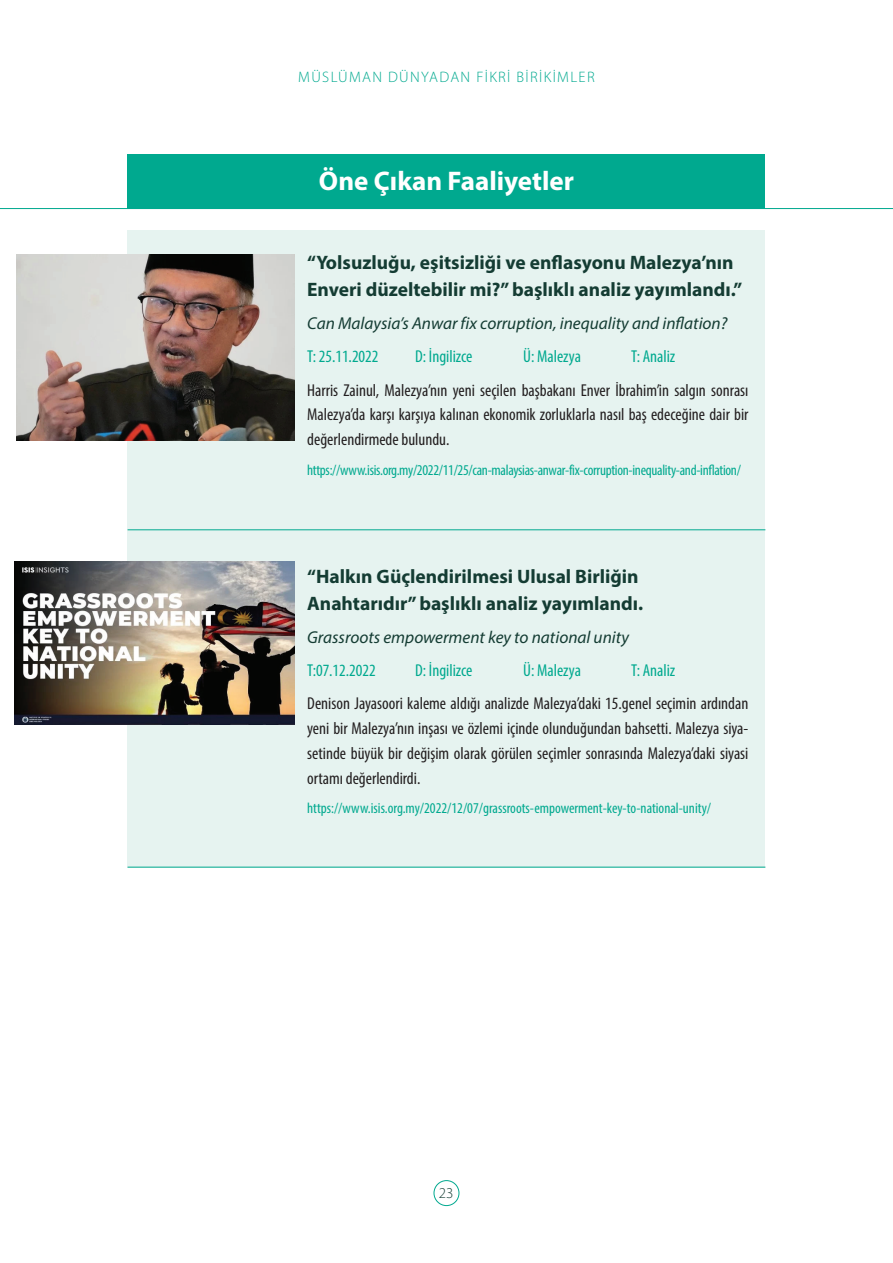
<style>
.page{position:relative;width:893px;height:1263px;background:#fff}
.page>*{position:absolute;margin:0;border:0;box-sizing:border-box;transform-origin:0 0}
.t1{font:700 27px "Myriad Pro";color:#fff}
.t2{font:700 19.5px/27px "Myriad Pro";color:#143c33}
.t3{font:condensed 17.25px/24.8px "Myriad Pro";color:#231f20;text-align:justify}
.t4{font:italic 17.25px "Myriad Pro";color:#143c33}
.t5{font:condensed 17.25px "Myriad Pro";color:#00a98f}
.t6{font:300 15.15px "Myriad Pro";letter-spacing:.09em;color:#00a98f}
.t7{font:condensed 15px "Myriad Pro";letter-spacing:-.02em;color:#00a98f}
.t8{font:condensed 15px "Myriad Pro";color:#00a98f}
.t9{font:300 15px "Myriad Pro";color:#143c33}
</style>
<div class="page">
<div style="left:434px;top:1180px;width:25px;height:26px;border:1px solid #00a98f;border-radius:50%"></div>
<hr style="left:0;top:208px;width:893px;height:1px;background:#00a98f">
<div style="left:128px;top:155px;width:637px;height:54px;background:#00a98f"></div>
<div style="left:128px;top:230px;width:637px;height:332px;background:#e6f3f0"></div>
<div style="left:128px;top:561px;width:637px;height:306px;background:#e6f3f0"></div>
<img style="left:15px;top:561px;width:279px;height:164px">
<hr style="left:128px;top:529px;width:637px;height:1px;background:#00a98f">
<hr style="left:128px;top:867px;width:637px;height:1px;background:#00a98f">
<img style="left:17px;top:254px;width:277px;height:186px">
<p class="t6" style="left:298px;top:67px;width:298px">MÜSLÜMAN DÜNYADAN FİKRİ BİRİKİMLER</p>
<h1 class="t1" style="left:319px;top:164px;width:256px">Öne Çıkan Faaliyetler</h1>
<p class="t2" style="left:307px;top:248px;width:437px">“Yolsuzluğu, eşitsizliği ve enflasyonu Malezya’nın<br>Enveri düzeltebilir mi?” başlıklı analiz yayımlandı.”</p>
<p class="t4" style="left:307px;top:313px;width:422px">Can Malaysia’s Anwar fix corruption, inequality and inflation?</p>
<p class="t5" style="left:307px;top:346px;width:73px">T: 25.11.2022</p>
<p class="t5" style="left:415px;top:346px;width:59px">D: İngilizce</p>
<p class="t5" style="left:523px;top:346px;width:59px">Ü: Malezya</p>
<p class="t5" style="left:631px;top:346px;width:46px">T: Analiz</p>
<p class="t3" style="left:307px;top:377px;width:443px">Harris Zainul, Malezya’nın yeni seçilen başbakanı Enver İbrahim’in salgın sonrası Malezya’da karşı karşıya kalınan ekonomik zorluklarla nasıl baş edeceğine dair bir değerlendirmede bulundu.</p>
<p class="t7" style="left:307px;top:461px;width:435px">https://www.isis.org.my/2022/11/25/can-malaysias-anwar-fix-corruption-inequality-and-inflation/</p>
<p class="t2" style="left:307px;top:562px;width:338px">“Halkın Güçlendirilmesi Ulusal Birliğin<br>Anahtarıdır” başlıklı analiz yayımlandı.</p>
<p class="t4" style="left:307px;top:626px;width:323px">Grassroots empowerment key to national unity</p>
<p class="t5" style="left:307px;top:660px;width:70px">T:07.12.2022</p>
<p class="t5" style="left:415px;top:660px;width:59px">D: İngilizce</p>
<p class="t5" style="left:523px;top:660px;width:59px">Ü: Malezya</p>
<p class="t5" style="left:631px;top:660px;width:46px">T: Analiz</p>
<p class="t3" style="left:307px;top:691px;width:443px">Denison Jayasoori kaleme aldığı analizde Malezya’daki 15.genel seçimin ardından yeni bir Malezya’nın inşası ve özlemi içinde olunduğundan bahsetti. Malezya siya&shy;setinde büyük bir değişim olarak görülen seçimler sonrasında Malezya’daki siyasi ortamı değerlendirdi.</p>
<p class="t8" style="left:307px;top:799px;width:405px">https://www.isis.org.my/2022/12/07/grassroots-empowerment-key-to-national-unity/</p>
<p class="t9" style="left:439px;top:1184px;width:16px">23</p>
</div>
